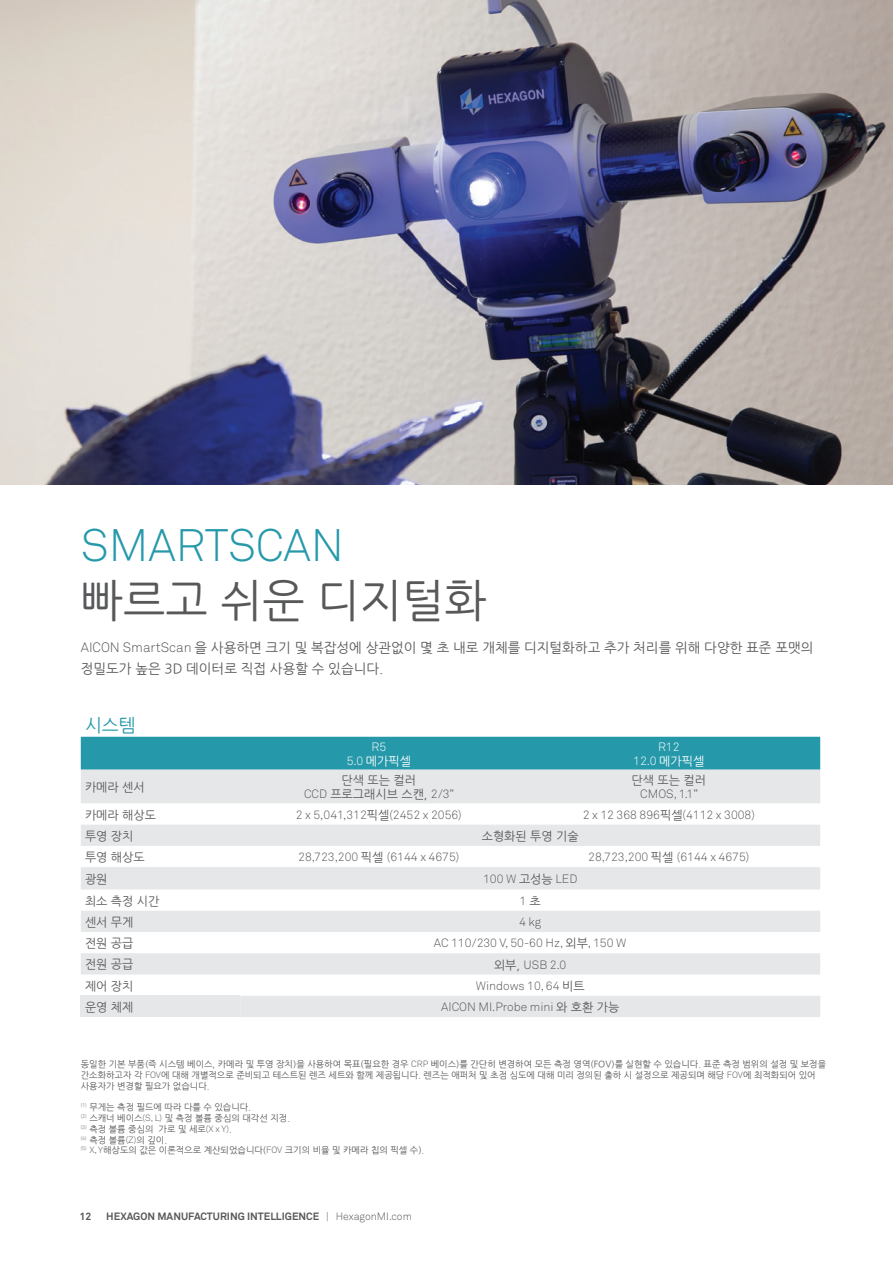
<style>
.page{position:relative;width:893px;height:1263px;background:#fff}
.page>*{position:absolute;margin:0;border:0;box-sizing:border-box;transform-origin:0 0}
.t1{font:45px/54px "Akkurat Light Pro";color:#2599aa}
.Table_Header{font:18px "Nanum Gothic";color:#2599aa}
.Body{font:13.5px/21px "Nanum Gothic";color:#57585a}
.Table_Body{font:12px "Akkurat Light Pro";color:#57585a}
.Table_Body-2{font:12px "Nanum Gothic";color:#57585a}
.Table_Title{font:12px/14.4px "Akkurat Light Pro";color:#fff;text-align:center}
.Table_Title-2{font:12px "Nanum Gothic";color:#fff}
.t2{font:700 10.5px "Akkurat Pro";color:#57585a}
.Caption___Explanatio{font:9px/10.8px "Nanum Gothic";color:#57585a}
.s1{font-family:"Nanum Gothic";color:#57585a}
.s2{font-family:"Akkurat Light Pro"}
.s3{font-family:"Nanum Gothic"}
.s4{font-family:"Akkurat Light Pro";font-weight:400}
</style>
<div class="page">
<img style="left:0;top:0;width:893px;height:485px">
<div style="left:81px;top:736px;width:739px;height:34px;background:#2599aa"></div>
<svg style="left:81px;top:770px;width:739px;height:247px;fill:#e6e7e9"></svg>
<div style="left:81px;top:996px;width:159px;height:21px;background:#e6e7e9"></div>
<p class="t1" style="left:81px;top:520px;width:407px">SMARTSCAN<br><span class="s1">빠르고 쉬운 디지털화</span></p>
<p class="Body" style="left:81px;top:637px;width:734px"><span class="s2">AICON SmartScan</span> 을 사용하면 크기 및 복잡성에 상관없이 몇 초 내로 개체를 디지털화하고 추가 처리를 위해 다양한 표준 포맷의 정밀도가 높은 3D 데이터로 직접 사용할 수 있습니다.</p>
<p class="Table_Header" style="left:85px;top:716px;width:52px">시스템</p>
<p class="Table_Body-2" style="left:85px;top:781px;width:61px">카메라 센서</p>
<p class="Table_Title" style="left:371px;top:739px;width:16px">R5</p>
<p class="Table_Title-2" style="left:347px;top:755px;width:66px"><span class="s2">5.0</span> 메가픽셀</p>
<p class="Table_Body-2" style="left:342px;top:774px;width:76px">단색 또는 컬러</p>
<p class="Table_Body-2" style="left:304px;top:789px;width:152px"><span class="s2">CCD</span> 프로그래시브 스캔, <span class="s2">2/3”</span></p>
<p class="Table_Title" style="left:633px;top:739px;width:73px">R12<br>12.0 <span class="s3">메가픽셀</span></p>
<p class="Table_Body-2" style="left:632px;top:774px;width:76px">단색 또는 컬러</p>
<p class="Table_Body" style="left:640px;top:787px;width:59px">CMOS, 1.1”</p>
<p class="Table_Body-2" style="left:85px;top:809px;width:73px">카메라 해상도</p>
<p class="Table_Body" style="left:296px;top:807px;width:167px">2 x 5,041,312<span class="s3">픽셀</span>(2452 x 2056)</p>
<p class="Table_Body" style="left:583px;top:807px;width:174px">2 x 12 368 896<span class="s3">픽셀</span>(4112 x 3008)</p>
<p class="Table_Body-2" style="left:85px;top:830px;width:50px">투영 장치</p>
<p class="Table_Body-2" style="left:482px;top:830px;width:98px">소형화된 투영 기술</p>
<p class="Table_Body-2" style="left:85px;top:851px;width:61px">투영 해상도</p>
<p class="Table_Body" style="left:298px;top:850px;width:163px">28,723,200 <span class="s3">픽셀</span> (6144 x 4675)</p>
<p class="Table_Body" style="left:588px;top:850px;width:163px">28,723,200 <span class="s3">픽셀</span> (6144 x 4675)</p>
<p class="Table_Body-2" style="left:85px;top:873px;width:24px">광원</p>
<p class="Table_Body" style="left:483px;top:872px;width:96px">100 W <span class="s3">고성능</span> LED</p>
<p class="Table_Body-2" style="left:85px;top:895px;width:76px">최소 측정 시간</p>
<p class="Table_Body" style="left:519px;top:893px;width:23px">1 <span class="s3">초</span></p>
<p class="Table_Body-2" style="left:85px;top:916px;width:50px">센서 무게</p>
<p class="Table_Body" style="left:519px;top:915px;width:24px">4 kg</p>
<p class="Table_Body-2" style="left:85px;top:937px;width:50px">전원 공급</p>
<p class="Table_Body" style="left:434px;top:936px;width:194px">AC 110/230 V, 50-60 Hz, <span class="s3">외부</span>, 150 W</p>
<p class="Table_Body-2" style="left:85px;top:959px;width:50px">전원 공급</p>
<p class="Table_Body" style="left:494px;top:957px;width:74px"><span class="s3">외부,</span> USB 2.0</p>
<p class="Table_Body-2" style="left:85px;top:980px;width:50px">제어 장치</p>
<p class="Table_Body" style="left:476px;top:978px;width:110px">Windows 10, 64 <span class="s3">비트</span></p>
<p class="Table_Body-2" style="left:85px;top:1001px;width:50px">운영 체제</p>
<p class="Table_Body" style="left:441px;top:1000px;width:180px">AICON MI.Probe mini <span class="s3">와 호환 가능</span></p>
<p class="Caption___Explanatio" style="left:81px;top:1059px;width:747px">동일한 기본 부품(즉 시스템 베이스, 카메라 및 투영 장치)을 사용하여 목표(필요한 경우 <span class="s2">CRP</span> 베이스)를 간단히 변경하여 모든 측정 영역(FOV)를 실현할 수 있습니다. 표준 측정 범위의 설정 및 보정을 간소화하고자 각 <span class="s2">FOV</span>에 대해 개별적으로 준비되고 테스트된 렌즈 세트와 함께 제공됩니다. 렌즈는 애퍼처 및 초점 심도에 대해 미리 정의된 출하 시 설정으로 제공되며 해당 <span class="s2">FOV</span>에 최적화되어 있어 사용자가 변경할 필요가 없습니다.</p>
<p class="Caption___Explanatio" style="left:81px;top:1102px;width:172px"><sup>(1)</sup> 무게는 측정 필드에 따라 다를 수 있습니다.</p>
<p class="Caption___Explanatio" style="left:81px;top:1113px;width:211px"><sup>(2)</sup> 스캐너 베이스<span class="s2">(S, L)</span> 및 측정 볼륨 중심의 대각선 지정.</p>
<p class="Caption___Explanatio" style="left:81px;top:1124px;width:152px"><sup>(3)</sup> 측정 볼륨 중심의 가로 및 세로<span class="s2">(X x Y)</span>.</p>
<p class="Caption___Explanatio" style="left:81px;top:1134px;width:88px"><sup>(4)</sup> 측정 볼륨<span class="s2">(Z)</span>의 깊이.</p>
<p class="Caption___Explanatio" style="left:81px;top:1145px;width:345px"><sup>(5)</sup> <span class="s2">X, Y</span>해상도의 값은 이론적으로 계산되었습니다(<span class="s2">FOV</span> 크기의 비율 및 카메라 칩의 픽셀 수).</p>
<p class="t2" style="left:79px;top:1210px;width:13px">12</p>
<p class="t2" style="left:106px;top:1210px;width:307px">HEXAGON MANUFACTURING INTELLIGENCE <span class="s4">| HexagonMI.com</span></p>
</div>
